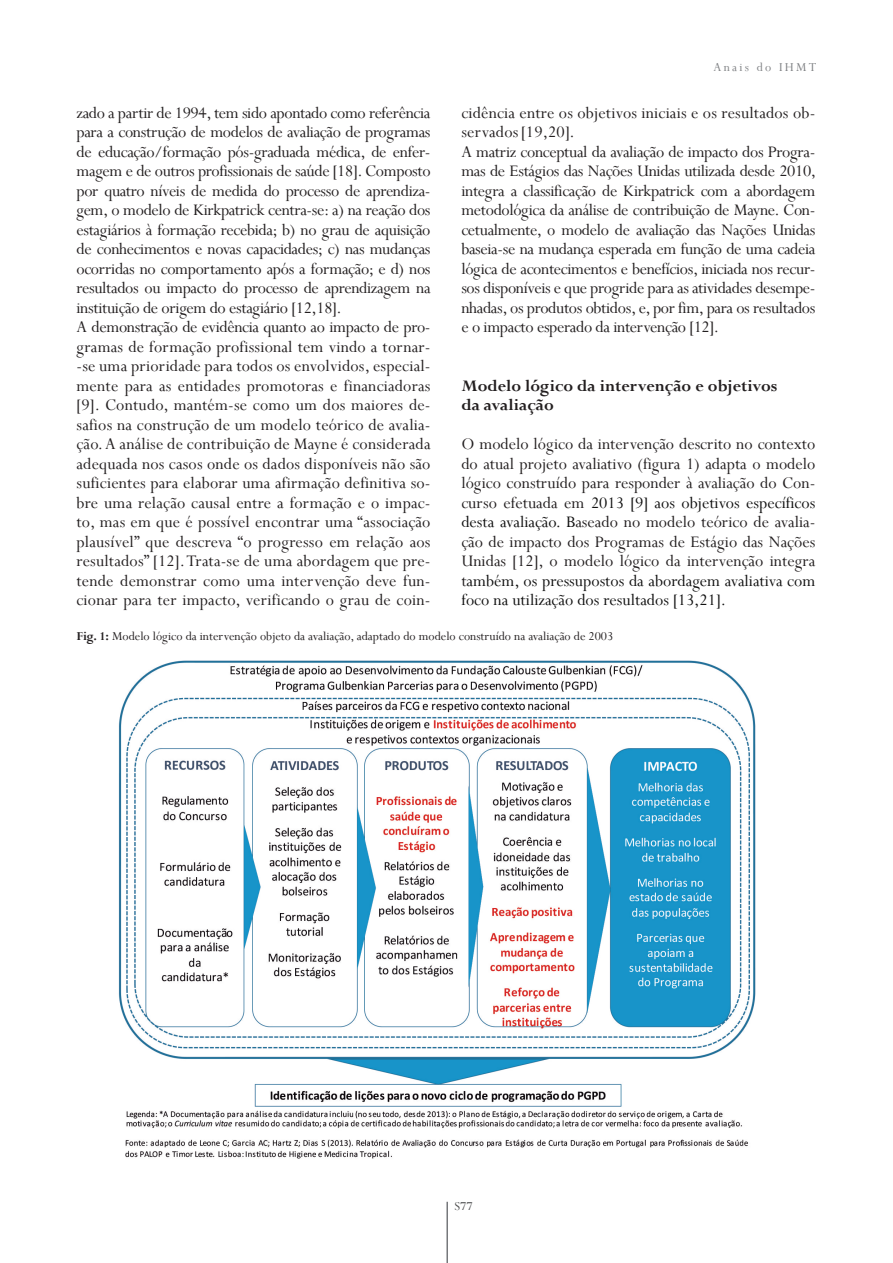
<style>
.page{position:relative;width:893px;height:1263px;background:#fff}
.page>*{position:absolute;margin:0;border:0;box-sizing:border-box;transform-origin:0 0}
.t1{font:18px/19.5px "Perpetua";color:#231f20;text-align:justify}
.t2{font:700 18px "Perpetua";color:#231f20}
.t3{font:13.5px "Perpetua";color:#231f20}
.t4{font:13.5px "Perpetua";letter-spacing:.17em;color:#808285}
.t5{font:13.5px "Perpetua";color:#4b4c4d}
.s1{color:#111}
.s2{font-weight:700}
</style>
<div class="page">
<hr style="left:446px;top:1202px;width:2px;height:61px;background:#76787b">
<img style="left:118px;top:660px;width:638px;height:499px">
<p class="t4" style="left:713px;top:59px;width:104px">Anais do IHMT</p>
<p class="t1" style="left:77px;top:102px;width:356px">zado a partir de 1994, tem sido apontado como referência para a construção de modelos de avaliação de programas de educação/formação pós-graduada médica, de enfer&shy;magem e de outros profissionais de saúde [18]. Composto por quatro níveis de medida do processo de aprendiza&shy;gem, o modelo de Kirkpatrick centra-se: a) na reação dos estagiários à formação recebida; b) no grau de aquisição de conhecimentos e novas capacidades; c) nas mudanças ocorridas no comportamento após a formação; e d) nos resultados ou impacto do processo de aprendizagem na instituição de origem do estagiário [12,18].</p>
<p class="t1" style="left:77px;top:317px;width:356px">A demonstração de evidência quanto ao impacto de pro&shy;gramas de formação profissional tem vindo a tornar--se uma prioridade para todos os envolvidos, especial&shy;mente para as entidades promotoras e financiadoras [9]. Contudo, mantém-se como um dos maiores de&shy;safios na construção de um modelo teórico de avalia&shy;ção. A análise de contribuição de Mayne é considerada adequada nos casos onde os dados disponíveis não são suficientes para elaborar uma afirmação definitiva so&shy;bre uma relação causal entre a formação e o impac&shy;to, mas em que é possível encontrar uma “associação plausível” que descreva “o progresso em relação aos resultados” [12]. Trata-se de uma abordagem que pre&shy;tende demonstrar como uma intervenção deve fun&shy;cionar para ter impacto, verificando o grau de coin-</p>
<p class="t1" style="left:461px;top:102px;width:356px">cidência entre os objetivos iniciais e os resultados ob&shy;servados[19,20].</p>
<p class="t1" style="left:461px;top:141px;width:356px">A matriz conceptual da avaliação de impacto dos Progra&shy;mas de Estágios das Nações Unidas utilizada desde 2010, integra a classificação de Kirkpatrick com a abordagem metodológica da análise de contribuição de Mayne. Con&shy;cetualmente, o modelo de avaliação das Nações Unidas baseia-se na mudança esperada em função de uma cadeia lógica de acontecimentos e benefícios, iniciada nos recur&shy;sos disponíveis e que progride para as atividades desempe&shy;nhadas, os produtos obtidos, e, por fim, para os resultados e o impacto esperado da intervenção [12].</p>
<p class="t2" style="left:461px;top:374px;width:318px">Modelo lógico da intervenção e objetivos</p>
<p class="t2" style="left:461px;top:394px;width:94px">da avaliação</p>
<p class="t1" style="left:461px;top:434px;width:356px">O modelo lógico da intervenção descrito no contexto do atual projeto avaliativo (figura 1) adapta o modelo lógico construído para responder à avaliação do Con&shy;curso efetuada em <span class="s1">2013 [9] aos objetivos específicos desta avaliação. B</span>aseado no modelo teórico de avalia&shy;ção de impacto dos Programas de Estágio das Nações Unidas [12], o modelo lógico da intervenção integra t<span class="s1">ambém, os pressupostos da abordagem avaliativa com foco na utilização dos resultados [13,21].</span></p>
<p class="t3" style="left:77px;top:628px;width:538px"><span class="s2">Fig. 1:</span> Modelo lógico da intervenção objeto da avaliação, adaptado do modelo construído na avaliação de 2003</p>
<p class="t5" style="left:455px;top:1198px;width:19px">S77</p>
</div>
